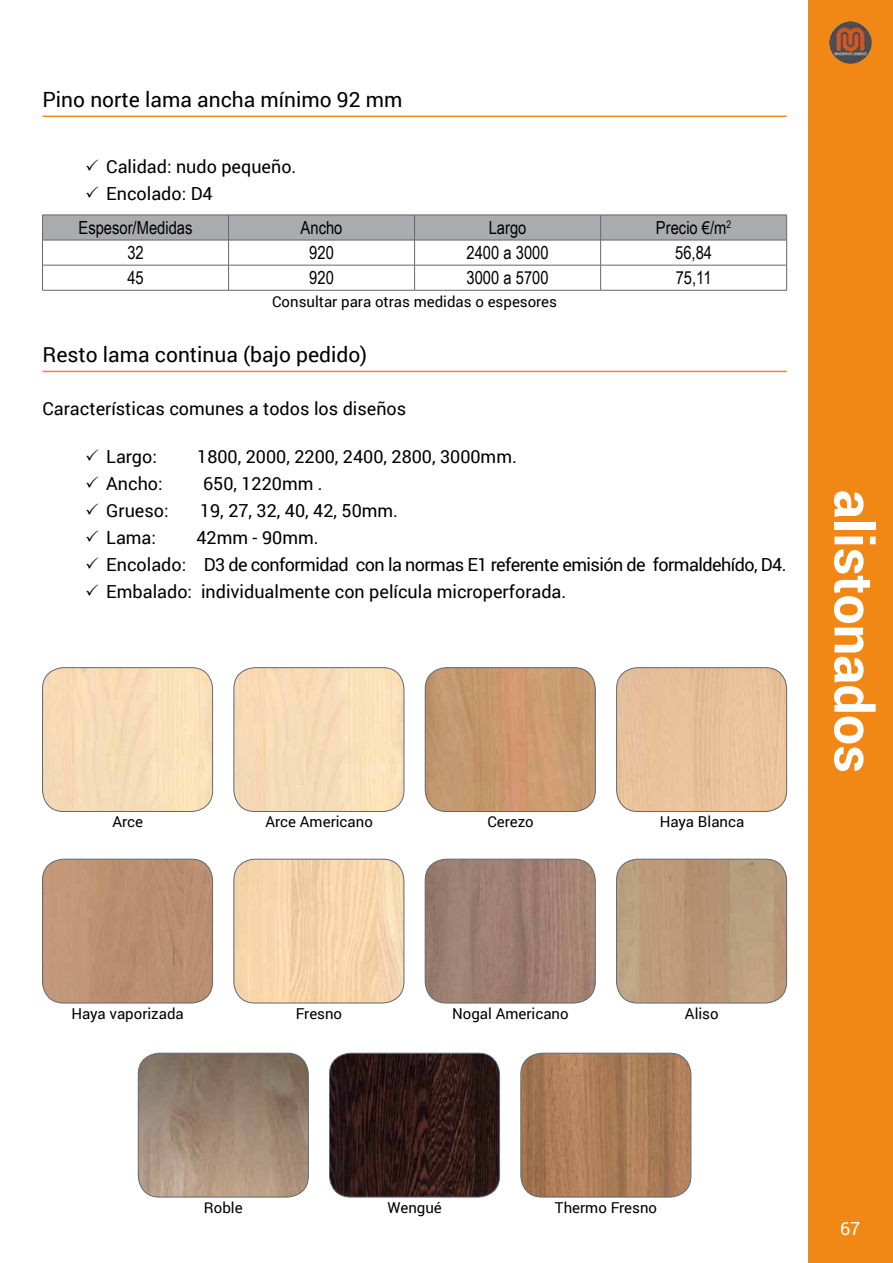
<style>
.page{position:relative;width:893px;height:1263px;background:#fff}
.page>*{position:absolute;margin:0;border:0;box-sizing:border-box;transform-origin:0 0}
.t1{font:700 54px "Roboto";color:#fff}
.titulo_subapartados{font:21px "Roboto";color:#000}
.parrafos_normales{font:18px "Roboto";color:#000}
.interiores-tabla{font:18px "Arial Narrow";color:#000}
.parrafos_normales-2{font:18px "Roboto";letter-spacing:-.03em;color:#000}
.t2{font:18px "Roboto";color:#fff}
.bajotablas{font:15px "Roboto";color:#000}
</style>
<div class="page">
<img style="left:43px;top:668px;width:170px;height:143px">
<div style="left:42px;top:667px;width:171px;height:145px;border:1px solid #61686c;border-radius:21px"></div>
<img style="left:234px;top:668px;width:170px;height:143px">
<div style="left:234px;top:667px;width:170px;height:145px;border:1px solid #61686c;border-radius:21px"></div>
<img style="left:425px;top:668px;width:170px;height:143px">
<div style="left:425px;top:667px;width:170px;height:145px;border:1px solid #61686c;border-radius:21px"></div>
<img style="left:617px;top:668px;width:170px;height:143px">
<div style="left:616px;top:667px;width:171px;height:145px;border:1px solid #61686c;border-radius:21px"></div>
<img style="left:42px;top:859px;width:171px;height:144px">
<div style="left:42px;top:859px;width:171px;height:144px;border:1px solid #61686c;border-radius:21px"></div>
<img style="left:234px;top:859px;width:170px;height:144px">
<div style="left:234px;top:859px;width:170px;height:144px;border:1px solid #61686c;border-radius:21px"></div>
<img style="left:425px;top:859px;width:170px;height:144px">
<div style="left:425px;top:859px;width:170px;height:144px;border:1px solid #61686c;border-radius:21px"></div>
<img style="left:616px;top:859px;width:171px;height:144px">
<div style="left:616px;top:859px;width:171px;height:144px;border:1px solid #61686c;border-radius:21px"></div>
<img style="left:138px;top:1053px;width:170px;height:144px">
<div style="left:138px;top:1053px;width:171px;height:144px;border:1px solid #61686c;border-radius:21px"></div>
<img style="left:329px;top:1053px;width:171px;height:144px">
<div style="left:329px;top:1053px;width:171px;height:144px;border:1px solid #61686c;border-radius:21px"></div>
<img style="left:521px;top:1053px;width:170px;height:144px">
<div style="left:521px;top:1053px;width:170px;height:144px;border:1px solid #61686c;border-radius:21px"></div>
<div style="left:808px;top:0;width:85px;height:1263px;background:#f18815"></div>
<img style="left:829px;top:21px;width:43px;height:43px;border-radius:21px">
<hr style="left:43px;top:116px;width:744px;height:1px;background:#f18815">
<hr style="left:43px;top:371px;width:744px;height:1px;background:#f18815">
<hr style="left:42px;top:290px;width:187px;height:1px;background:#61686c">
<hr style="left:229px;top:290px;width:186px;height:1px;background:#61686c">
<hr style="left:415px;top:290px;width:186px;height:1px;background:#61686c">
<hr style="left:601px;top:290px;width:186px;height:1px;background:#61686c">
<svg style="left:42px;top:215px;width:745px;height:75px"></svg>
<p class="titulo_subapartados" style="left:43px;top:85px;width:361px">Pino norte lama ancha mínimo 92 mm</p>
<p class="parrafos_normales" style="left:85px;top:154px;width:213px">✓ Calidad: nudo pequeño.</p>
<p class="parrafos_normales" style="left:85px;top:181px;width:129px">✓ Encolado: D4</p>
<p class="interiores-tabla" style="left:79px;top:214px;width:116px">Espesor/Medidas</p>
<p class="interiores-tabla" style="left:301px;top:214px;width:43px">Ancho</p>
<p class="interiores-tabla" style="left:489px;top:214px;width:39px">Largo</p>
<p class="interiores-tabla" style="left:656px;top:214px;width:77px">Precio €/m<sup>2</sup></p>
<p class="interiores-tabla" style="left:127px;top:240px;width:18px">32</p>
<p class="interiores-tabla" style="left:309px;top:240px;width:26px">920</p>
<p class="interiores-tabla" style="left:467px;top:240px;width:84px">2400 a 3000</p>
<p class="interiores-tabla" style="left:675px;top:240px;width:38px">56,84</p>
<p class="interiores-tabla" style="left:127px;top:265px;width:18px">45</p>
<p class="interiores-tabla" style="left:309px;top:265px;width:26px">920</p>
<p class="interiores-tabla" style="left:467px;top:265px;width:84px">3000 a 5700</p>
<p class="interiores-tabla" style="left:676px;top:265px;width:37px">75,11</p>
<p class="bajotablas" style="left:272px;top:291px;width:286px">Consultar para otras medidas o espesores</p>
<p class="titulo_subapartados" style="left:43px;top:340px;width:326px">Resto lama continua (bajo pedido)</p>
<p class="parrafos_normales" style="left:43px;top:396px;width:365px">Características comunes a todos los diseños</p>
<p class="parrafos_normales" style="left:85px;top:444px;width:73px">✓ Largo:</p>
<p class="parrafos_normales" style="left:197px;top:444px;width:321px">1800, 2000, 2200, 2400, 2800, 3000mm.</p>
<p class="parrafos_normales" style="left:85px;top:471px;width:79px">✓ Ancho:</p>
<p class="parrafos_normales" style="left:203px;top:471px;width:121px">650, 1220mm .</p>
<p class="parrafos_normales" style="left:85px;top:498px;width:85px">✓ Grueso:</p>
<p class="parrafos_normales" style="left:200px;top:498px;width:200px">19, 27, 32, 40, 42, 50mm.</p>
<p class="parrafos_normales" style="left:85px;top:525px;width:73px">✓ Lama:</p>
<p class="parrafos_normales" style="left:196px;top:525px;width:124px">42mm - 90mm.</p>
<p class="parrafos_normales-2" style="left:85px;top:552px;width:703px">✓ Encolado: D3 de conformidad con la normas E1 referente emisión de formaldehído, D4.</p>
<p class="parrafos_normales" style="left:85px;top:579px;width:483px">✓ Embalado: individualmente con película microperforada.</p>
<p class="bajotablas" style="left:113px;top:811px;width:32px">Arce</p>
<p class="bajotablas" style="left:266px;top:811px;width:109px">Arce Americano</p>
<p class="bajotablas" style="left:487px;top:811px;width:48px">Cerezo</p>
<p class="bajotablas" style="left:660px;top:811px;width:86px">Haya Blanca</p>
<h1 class="t1" style="left:892px;top:490px;width:285px;rotate:90deg">alistonados</h1>
<p class="bajotablas" style="left:71px;top:1003px;width:114px">Haya vaporizada</p>
<p class="bajotablas" style="left:296px;top:1003px;width:48px">Fresno</p>
<p class="bajotablas" style="left:452px;top:1003px;width:118px">Nogal Americano</p>
<p class="bajotablas" style="left:685px;top:1003px;width:35px">Aliso</p>
<p class="bajotablas" style="left:204px;top:1197px;width:40px">Roble</p>
<p class="bajotablas" style="left:387px;top:1197px;width:56px">Wengué</p>
<p class="bajotablas" style="left:555px;top:1197px;width:104px">Thermo Fresno</p>
<p class="t2" style="left:840px;top:1216px;width:22px">67</p>
</div>
